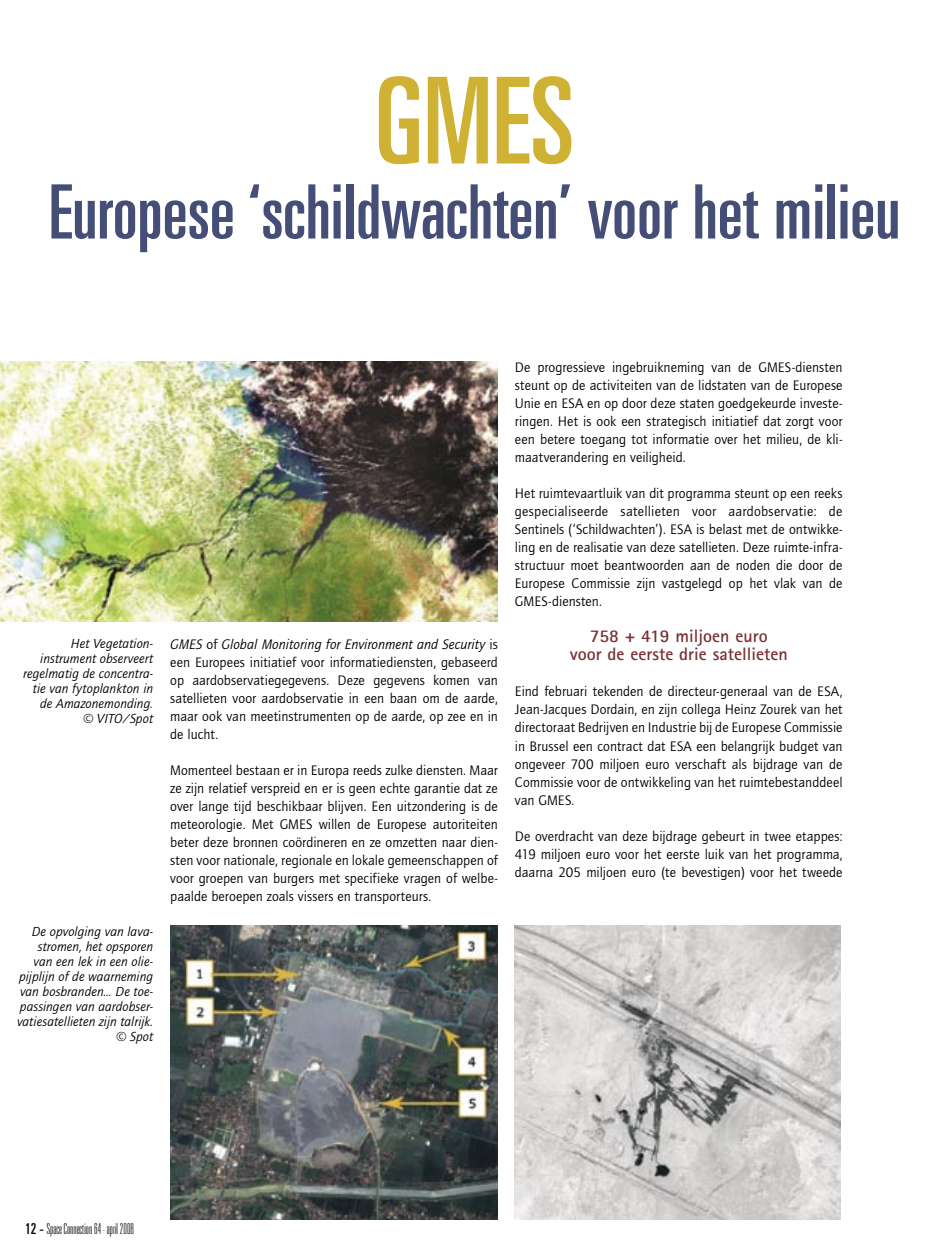
<style>
.page{position:relative;width:949px;height:1255px;background:#fff}
.page>*{position:absolute;margin:0;border:0;box-sizing:border-box;transform-origin:0 0}
.Titel{font:ultra-condensed 120px "Univers LT Std";color:#cfb234}
.Titel-2{font:ultra-condensed 75px "Univers LT Std";color:#444e76}
.Tussentitel{font:700 18px/18px "Rotis Sans Serif";color:#793134;text-align:center}
.t1{font:100 ultra-condensed 15px "Univers LT Std";color:#000;scale:1.05 1}
.Brood{font:14.25px/18px "Quay Sans";color:#000;text-align:justify}
.Bijschrift{font:italic 13.5px/15px "Quay Sans";letter-spacing:.005em;color:#000;text-align:right}
.s1{font-style:italic}
.s2{font-weight:400}
</style>
<div class="page">
<img style="left:170px;top:925px;width:327px;height:294px">
<img style="left:514px;top:925px;width:326px;height:294px">
<img style="left:0;top:361px;width:497px;height:260px">
<p class="Titel" style="left:374px;top:53px;width:201px">GMES</p>
<p class="Titel-2" style="left:49px;top:169px;width:852px">Europese ‘schildwachten’ voor het milieu</p>
<p class="Bijschrift" style="left:71px;top:636px;width:84px">Het Vegetation-</p>
<p class="Bijschrift" style="left:23px;top:651px;width:131px">instrument observeert regelmatig de concentra&shy;tie van fytoplankton in de Amazonemonding.<br>© VITO/Spot</p>
<p class="Bijschrift" style="left:17px;top:924px;width:138px">De opvolging van lava&shy;stromen, het opsporen van een lek in een olie&shy;pijplijn of de waarneming van bosbranden… De toe&shy;passingen van aardobser&shy;vatiesatellieten zijn talrijk. © Spot</p>
<p class="Brood" style="left:170px;top:635px;width:329px"><span class="s1">GMES</span> of <span class="s1">Global Monitoring for Environment and Security</span> is een Europees initiatief voor informatiediensten, gebaseerd op aardobservatiegegevens. Deze gegevens komen van satellieten voor aardobservatie in een baan om de aarde, maar ook van meetinstrumenten op de aarde, op zee en in de lucht.</p>
<p class="Brood" style="left:170px;top:761px;width:329px">Momenteel bestaan er in Europa reeds zulke diensten. Maar ze zijn relatief verspreid en er is geen echte garantie dat ze over lange tijd beschikbaar blijven. Een uitzondering is de meteorologie. Met GMES willen de Europese autoriteiten beter deze bronnen coördineren en ze omzetten naar dien&shy;sten voor nationale, regionale en lokale gemeenschappen of voor groepen van burgers met specifieke vragen of welbe&shy;paalde beroepen zoals vissers en transporteurs.</p>
<p class="Brood" style="left:514px;top:359px;width:329px">De progressieve ingebruikneming van de GMES-diensten steunt op de activiteiten van de lidstaten van de Europese Unie en ESA en op door deze staten goedgekeurde investe&shy;ringen. Het is ook een strategisch initiatief dat zorgt voor een betere toegang tot informatie over het milieu, de kli&shy;maatverandering en veiligheid.</p>
<p class="Brood" style="left:514px;top:485px;width:329px">Het ruimtevaartluik van dit programma steunt op een reeks gespecialiseerde satellieten voor aardobservatie: de Sentinels (‘Schildwachten’). ESA is belast met de ontwikke&shy;ling en de realisatie van deze satellieten. Deze ruimte-infra&shy;structuur moet beantwoorden aan de noden die door de Europese Commissie zijn vastgelegd op het vlak van de GMES-diensten.</p>
<p class="Tussentitel" style="left:569px;top:627px;width:219px">758 + 419 miljoen euro<br>voor de eerste drie satellieten</p>
<p class="Brood" style="left:514px;top:683px;width:329px">Eind februari tekenden de directeur-generaal van de ESA, Jean-Jacques Dordain, en zijn collega Heinz Zourek van het directoraat Bedrijven en Industrie bij de Europese Commissie in Brussel een contract dat ESA een belangrijk budget van ongeveer 700 miljoen euro verschaft als bijdrage van de Commissie voor de ontwikkeling van het ruimtebestanddeel van GMES.</p>
<p class="Brood" style="left:514px;top:827px;width:329px">De overdracht van deze bijdrage gebeurt in twee etappes:<br>419 miljoen euro voor het eerste luik van het programma, daarna 205 miljoen euro (te bevestigen) voor het tweede</p>
<p class="t1" style="left:25px;top:1220px;width:105px"><span class="s2">12 -</span> SpaceConnection 64 - april 2008</p>
</div>
